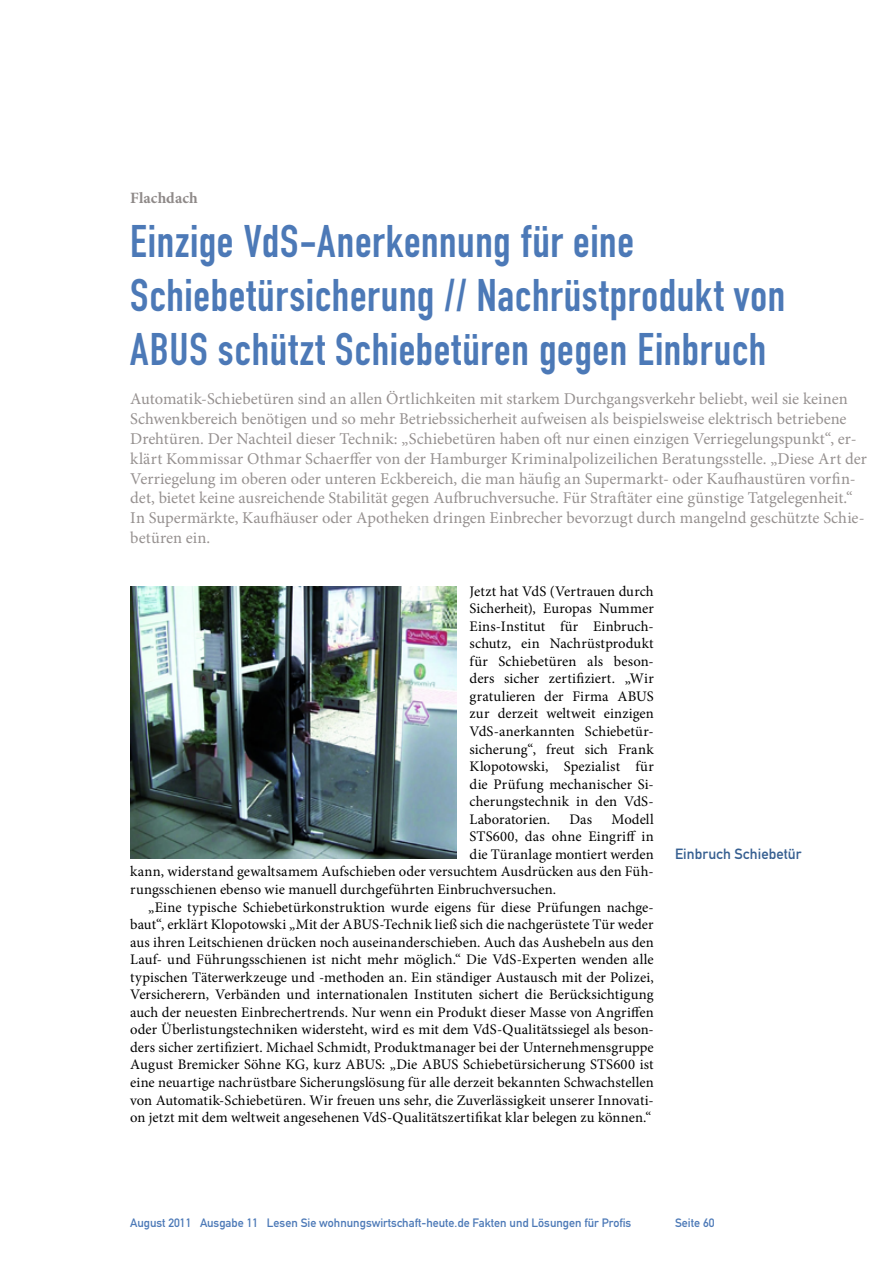
<style>
.page{position:relative;width:893px;height:1263px;background:#fff}
.page>*{position:absolute;margin:0;border:0;box-sizing:border-box;transform-origin:0 0}
.Überschrift_Groß{font:45px/54px "DIN Engschrift";letter-spacing:.015em;color:#4c79b7}
.Anlesetext{font:16.5px/19.8px "Minion Pro";color:#969190}
.Kategorie{font:700 15.75px "Minion Pro";letter-spacing:.005em;color:#8e8988}
.Fliesstext{font:14.7px/17.5px "Minion Pro";letter-spacing:.01em;color:#000;text-align:justify}
.Fließtext_erste_Zeil{font:14.7px/17.5px "Minion Pro";letter-spacing:.005em;color:#000;text-align:justify}
.Bildunterschrift{font:14.7px "DIN Mittelschrift";letter-spacing:.005em;color:#365f91}
.t1{font:12px "DIN Mittelschrift";color:#4c79b7}
</style>
<div class="page">
<img style="left:130px;top:587px;width:327px;height:272px">
<p class="Kategorie" style="left:130px;top:187px;width:69px">Flachdach</p>
<p class="Überschrift_Groß" style="left:130px;top:214px;width:656px">Einzige VdS-Anerkennung für eine<br>Schiebetürsicherung // Nachrüstprodukt von<br>ABUS schützt Schiebetüren gegen Einbruch</p>
<p class="Anlesetext" style="left:130px;top:389px;width:738px">Automatik-Schiebetüren sind an allen Örtlichkeiten mit starkem Durchgangsverkehr beliebt, weil sie keinen Schwenkbereich benötigen und so mehr Betriebssicherheit aufweisen als beispielsweise elektrisch betriebene Drehtüren. Der Nachteil dieser Technik: „Schiebetüren haben oft nur einen einzigen Verriegelungspunkt“, er&shy;klärt Kommissar Othmar Schaerffer von der Hamburger Kriminalpolizeilichen Beratungsstelle. „Diese Art der Verriegelung im oberen oder unteren Eckbereich, die man häufig an Supermarkt- oder Kaufhaustüren vorfin&shy;det, bietet keine ausreichende Stabilität gegen Aufbruchversuche. Für Straftäter eine günstige Tatgelegenheit.“ In Supermärkte, Kaufhäuser oder Apotheken dringen Einbrecher bevorzugt durch mangelnd geschützte Schie&shy;betüren ein.</p>
<p class="Fließtext_erste_Zeil" style="left:470px;top:582px;width:186px">Jetzt hat VdS (Vertrauen durch Sicherheit), Europas Nummer Eins-Institut für Einbruch&shy;schutz, ein Nachrüstprodukt für Schiebetüren als beson&shy;ders sicher zertifiziert. „Wir gratulieren der Firma ABUS zur derzeit weltweit einzigen VdS-anerkannten Schiebetür&shy;sicherung“, freut sich Frank Klopotowski, Spezialist für die Prüfung mechanischer Si&shy;cherungstechnik in den VdS-Laboratorien.</p>
<p class="Fließtext_erste_Zeil" style="left:569px;top:810px;width:24px">Das</p>
<p class="Fließtext_erste_Zeil" style="left:611px;top:810px;width:44px">Modell</p>
<p class="Fließtext_erste_Zeil" style="left:470px;top:828px;width:186px">STS600, das ohne Eingriff in</p>
<p class="Fließtext_erste_Zeil" style="left:470px;top:845px;width:186px">die Türanlage montiert werden</p>
<p class="Fließtext_erste_Zeil" style="left:130px;top:863px;width:525px">kann, widerstand gewaltsamem Aufschieben oder versuchtem Ausdrücken aus den Füh-</p>
<p class="Fließtext_erste_Zeil" style="left:130px;top:880px;width:427px">rungsschienen ebenso wie manuell durchgeführten Einbruchversuchen.</p>
<p class="Fliesstext" style="left:130px;top:898px;width:525px;text-indent:18px">„Eine typische Schiebetürkonstruktion wurde eigens für diese Prüfungen nachge&shy;baut“, erklärt Klopotowski „Mit der ABUS-Technik ließ sich die nachgerüstete Tür weder aus ihren Leitschienen drücken noch auseinanderschieben. Auch das Aushebeln aus den Lauf- und Führungsschienen ist nicht mehr möglich.“ Die VdS-Experten wenden alle typischen Täterwerkzeuge und -methoden an. Ein ständiger Austausch mit der Polizei, Versicherern, Verbänden und internationalen Instituten sichert die Berücksichtigung auch der neuesten Einbrechertrends. Nur wenn ein Produkt dieser Masse von Angriffen oder Überlistungstechniken widersteht, wird es mit dem VdS-Qualitätssiegel als beson&shy;ders sicher zertifiziert. Michael Schmidt, Produktmanager bei der Unternehmensgruppe August Bremicker Söhne KG, kurz ABUS: „Die ABUS Schiebetürsicherung STS600 ist eine neuartige nachrüstbare Sicherungslösung für alle derzeit bekannten Schwachstellen von Automatik-Schiebetüren. Wir freuen uns sehr, die Zuverlässigkeit unserer Innovati&shy;on jetzt mit dem weltweit angesehenen VdS-Qualitätszertifikat klar belegen zu können.“</p>
<p class="Bildunterschrift" style="left:675px;top:845px;width:128px">Einbruch Schiebetür</p>
<p class="t1" style="left:130px;top:1216px;width:503px">August 2011 Ausgabe 11 Lesen Sie wohnungswirtschaft-heute.de Fakten und Lösungen für Profis</p>
<p class="t1" style="left:675px;top:1216px;width:41px">Seite 60</p>
</div>
